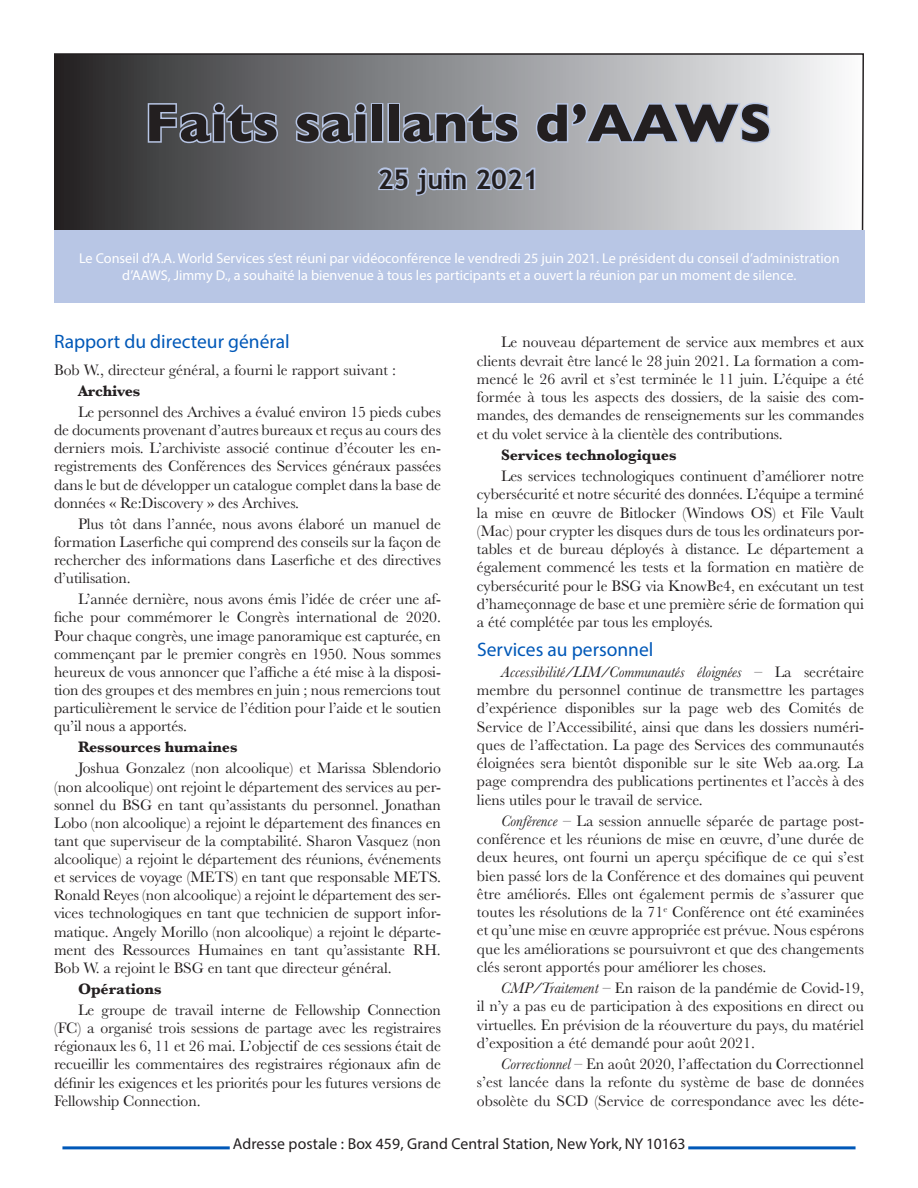
<style>
.page{position:relative;width:918px;height:1188px;background:#fff}
.page>*{position:absolute;margin:0;border:0;box-sizing:border-box;transform-origin:0 0}
.t1{font:700 54px "Gill Sans";color:#231f20}
.t2{font:700 27px "Trebuchet MS";color:#231f20}
.t3{font:19.5px "Myriad Pro";color:#0058b8}
.Body{font:15.75px/18.3px "Baskerville";letter-spacing:-.005em;color:#231f20;text-align:justify}
.Body-2{font:700 15.75px "Baskerville";letter-spacing:-.005em;color:#231f20}
.Body-3{font:15.75px "Myriad Pro";letter-spacing:.005em;color:#231f20}
.t4{font:14.25px/17.1px "Myriad Pro";color:#fff;text-align:center}
.s1{font-style:italic}
</style>
<div class="page">
<hr style="left:62px;top:1146px;width:168px;height:3px;background:#0058b8">
<hr style="left:688px;top:1146px;width:168px;height:3px;background:#0058b8">
<svg style="left:54px;top:53px;width:810px;height:177px;background:#929398"></svg>
<div style="left:54px;top:230px;width:811px;height:72px;background:#b8c6e5"></div>
<p class="t1" style="left:145px;top:80px;width:629px">Faits saillants d’AAWS</p>
<p class="t2" style="left:378px;top:162px;width:163px">25 juin 2021</p>
<p class="t4" style="left:79px;top:250px;width:762px">Le Conseil d’A.A. World Services s’est réuni par vidéoconférence le vendredi 25 juin 2021. Le président du conseil d’administration d’AAWS, Jimmy D., a souhaité la bienvenue à tous les participants et a ouvert la réunion par un moment de silence.</p>
<p class="t3" style="left:54px;top:329px;width:237px">Rapport du directeur général</p>
<p class="Body" style="left:54px;top:361px;width:344px">Bob W., directeur général, a fourni le rapport suivant :</p>
<p class="Body-2" style="left:78px;top:380px;width:64px">Archives</p>
<p class="Body" style="left:54px;top:403px;width:389px;text-indent:24px">Le personnel des Archives a évalué environ 15 pieds cubes de documents provenant d’autres bureaux et reçus au cours des derniers mois. L’archiviste associé continue d’écouter les en&shy;registrements des Conférences des Services généraux passées dans le but de développer un catalogue complet dans la base de données « Re:Discovery » des Archives.</p>
<p class="Body" style="left:54px;top:515px;width:388px;text-indent:24px">Plus tôt dans l’année, nous avons élaboré un manuel de formation Laserfiche qui comprend des conseils sur la façon de rechercher des informations dans Laserfiche et des directives d’utilisation.</p>
<p class="Body" style="left:54px;top:590px;width:389px;text-indent:24px">L’année dernière, nous avons émis l’idée de créer une af&shy;fiche pour commémorer le Congrès international de 2020.<br>Pour chaque congrès, une image panoramique est capturée, en commençant par le premier congrès en 1950. Nous sommes heureux de vous annoncer que l’affiche a été mise à la disposi&shy;tion des groupes et des membres en juin ; nous remercions tout particulièrement le service de l’édition pour l’aide et le soutien qu’il nous a apportés.</p>
<p class="Body-2" style="left:78px;top:736px;width:161px">Ressources humaines</p>
<p class="Body" style="left:54px;top:759px;width:389px;text-indent:24px">Joshua Gonzalez (non alcoolique) et Marissa Sblendorio (non alcoolique) ont rejoint le département des services au per&shy;sonnel du BSG en tant qu’assistants du personnel. Jonathan Lobo (non alcoolique) a rejoint le département des finances en tant que superviseur de la comptabilité. Sharon Vasquez (non alcoolique) a rejoint le département des réunions, événements et services de voyage (METS) en tant que responsable METS.<br>Ronald Reyes (non alcoolique) a rejoint le département des ser&shy;vices technologiques en tant que technicien de support infor&shy;matique. Angely Morillo (non alcoolique) a rejoint le départe&shy;ment des Ressources Humaines en tant qu’assistante RH.<br>Bob W. a rejoint le BSG en tant que directeur général.</p>
<p class="Body-2" style="left:78px;top:978px;width:85px">Opérations</p>
<p class="Body" style="left:54px;top:1001px;width:389px;text-indent:24px">Le groupe de travail interne de Fellowship Connection (FC) a organisé trois sessions de partage avec les registraires régionaux les 6, 11 et 26 mai. L’objectif de ces sessions était de recueillir les commentaires des registraires régionaux afin de définir les exigences et les priorités pour les futures versions de Fellowship Connection.</p>
<p class="Body" style="left:477px;top:333px;width:389px;text-indent:24px">Le nouveau département de service aux membres et aux clients devrait être lancé le 28 juin 2021. La formation a com&shy;mencé le 26 avril et s’est terminée le 11 juin. L’équipe a été formée à tous les aspects des dossiers, de la saisie des com&shy;mandes, des demandes de renseignements sur les commandes et du volet service à la clientèle des contributions.</p>
<p class="Body-2" style="left:501px;top:444px;width:177px">Services technologiques</p>
<p class="Body" style="left:477px;top:467px;width:389px;text-indent:24px">Les services technologiques continuent d’améliorer notre cybersécurité et notre sécurité des données. L’équipe a terminé la mise en œuvre de Bitlocker (Windows OS) et File Vault (Mac) pour crypter les disques durs de tous les ordinateurs por&shy;tables et de bureau déployés à distance. Le département a également commencé les tests et la formation en matière de cybersécurité pour le BSG via KnowBe4, en exécutant un test d’hameçonnage de base et une première série de formation qui a été complétée par tous les employés.</p>
<p class="t3" style="left:477px;top:637px;width:178px">Services au personnel</p>
<p class="Body" style="left:477px;top:663px;width:389px;text-indent:24px"><span class="s1">Accessibilité/LIM/Communautés éloignées</span> – La secrétaire membre du personnel continue de transmettre les partages d’expérience disponibles sur la page web des Comités de Service de l’Accessibilité, ainsi que dans les dossiers numéri&shy;ques de l’affectation. La page des Services des communautés éloignées sera bientôt disponible sur le site Web aa.org. La page comprendra des publications pertinentes et l’accès à des liens utiles pour le travail de service.</p>
<p class="Body" style="left:477px;top:812px;width:389px;text-indent:24px"><span class="s1">Conférence</span> – La session annuelle séparée de partage post&shy;conférence et les réunions de mise en œuvre, d’une durée de deux heures, ont fourni un aperçu spécifique de ce qui s’est bien passé lors de la Conférence et des domaines qui peuvent être améliorés. Elles ont également permis de s’assurer que toutes les résolutions de la 71<sup>e</sup> Conférence ont été examinées et qu’une mise en œuvre appropriée est prévue. Nous espérons que les améliorations se poursuivront et que des changements clés seront apportés pour améliorer les choses.</p>
<p class="Body" style="left:477px;top:979px;width:389px;text-indent:24px"><span class="s1">CMP/Traitement</span> – En raison de la pandémie de Covid-19, il n’y a pas eu de participation à des expositions en direct ou virtuelles. En prévision de la réouverture du pays, du matériel d’exposition a été demandé pour août 2021.</p>
<p class="Body" style="left:477px;top:1055px;width:389px;text-indent:24px"><span class="s1">Correctionnel</span> – En août 2020, l’affectation du Correctionnel s’est lancée dans la refonte du système de base de données obsolète du SCD (Service de correspondance avec les déte-</p>
<p class="Body-3" style="left:233px;top:1134px;width:454px">Adresse postale : Box 459, Grand Central Station, New York, NY 10163</p>
</div>
